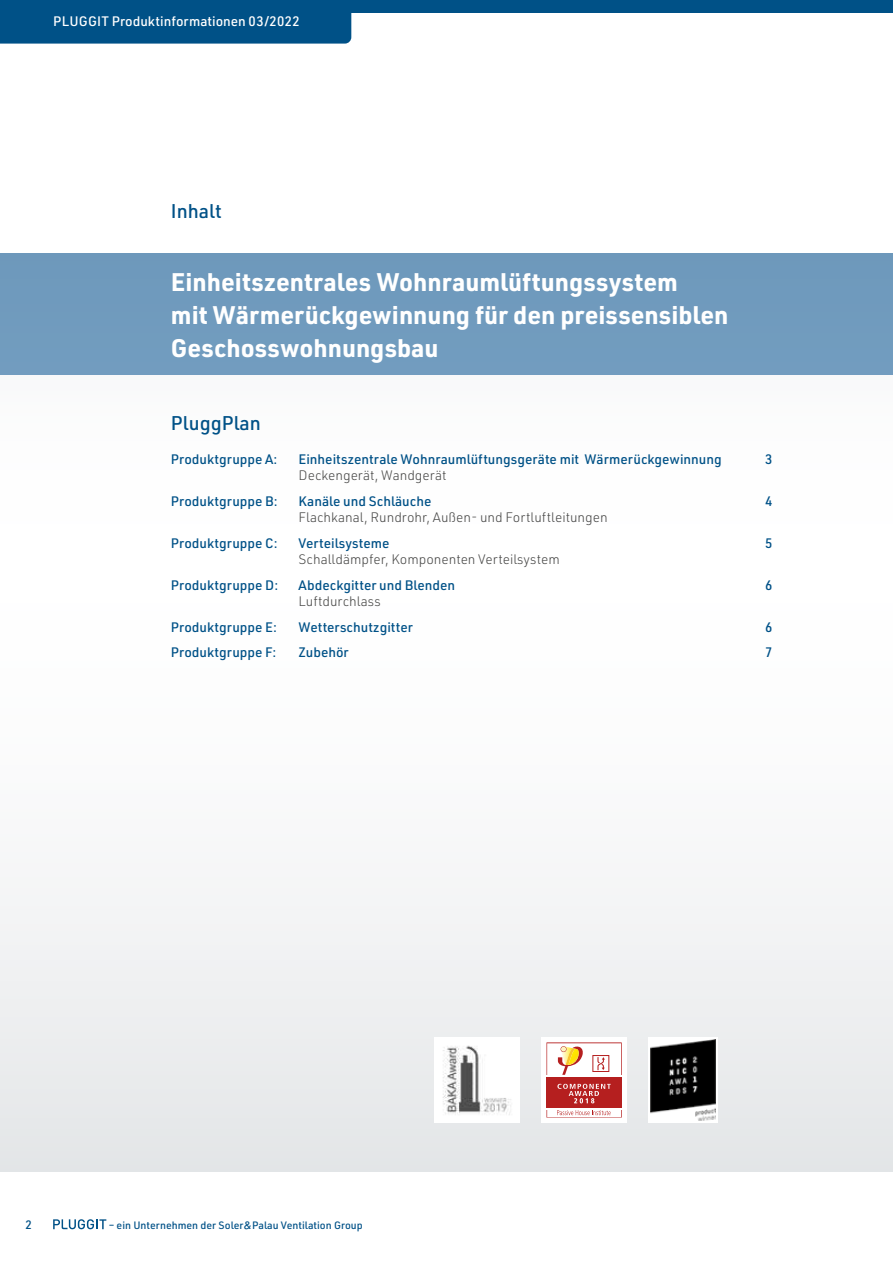
<style>
.page{position:relative;width:893px;height:1263px;background:#fff}
.page>*{position:absolute;margin:0;border:0;box-sizing:border-box;transform-origin:0 0}
.t1{font:700 24.9px/33px "URWDIN";color:#fff}
.t2{font:500 19.5px "URWDIN";color:#005187}
.t3{font:500 13.5px "URWDIN";color:#005187}
.t4{font:300 13.5px "URWDIN";color:#4a4a49}
.t5{font:500 13.5px "URWDIN";letter-spacing:.005em;color:#fff}
.t6{font:500 12px "URWDIN";color:#005187}
.t7{font:500 10.5px "URWDIN";color:#005187}
</style>
<div class="page">
<div style="left:0;top:0;width:893px;height:13px;background:#005187"></div>
<div style="left:0;top:13px;width:351px;height:31px;background:#005187"></div>
<svg style="left:53px;top:1219px;width:53px;height:10px"></svg>
<svg style="left:0;top:895px;width:893px;height:277px"></svg>
<div style="left:0;top:254px;width:893px;height:121px;background:#709bbd"></div>
<svg style="left:648px;top:1037px;width:70px;height:85px"></svg>
<img style="left:651px;top:1040px;width:64px;height:80px">
<div style="left:541px;top:1037px;width:86px;height:85px;background:#fff"></div>
<svg style="left:546px;top:1042px;width:76px;height:75px"></svg>
<img style="left:435px;top:1037px;width:85px;height:85px">
<p class="t5" style="left:53px;top:12px;width:248px">PLUGGIT Produktinformationen 03/2022</p>
<h2 class="t2" style="left:171px;top:198px;width:52px">Inhalt</h2>
<h1 class="t1" style="left:171px;top:265px;width:559px">Einheitszentrales Wohnraumlüftungssystem<br>mit Wärmerückgewinnung für den preissensiblen<br>Geschosswohnungsbau</h1>
<h2 class="t2" style="left:171px;top:409px;width:92px">PluggPlan</h2>
<p class="t3" style="left:171px;top:450px;width:108px">Produktgruppe A:</p>
<p class="t3" style="left:298px;top:450px;width:425px">Einheitszentrale Wohnraumlüftungsgeräte mit Wärmerückgewinnung</p>
<p class="t3" style="left:765px;top:450px;width:9px">3</p>
<p class="t4" style="left:298px;top:466px;width:149px">Deckengerät, Wandgerät</p>
<p class="t3" style="left:171px;top:492px;width:108px">Produktgruppe B:</p>
<p class="t3" style="left:298px;top:492px;width:134px">Kanäle und Schläuche</p>
<p class="t3" style="left:765px;top:492px;width:9px">4</p>
<p class="t4" style="left:298px;top:508px;width:311px">Flachkanal, Rundrohr, Außen- und Fortluftleitungen</p>
<p class="t3" style="left:171px;top:534px;width:108px">Produktgruppe C:</p>
<p class="t3" style="left:298px;top:534px;width:92px">Verteilsysteme</p>
<p class="t3" style="left:765px;top:534px;width:9px">5</p>
<p class="t4" style="left:298px;top:550px;width:263px">Schalldämpfer, Komponenten Verteilsystem</p>
<p class="t3" style="left:171px;top:576px;width:109px">Produktgruppe D:</p>
<p class="t3" style="left:298px;top:576px;width:158px">Abdeckgitter und Blenden</p>
<p class="t3" style="left:765px;top:576px;width:9px">6</p>
<p class="t4" style="left:298px;top:592px;width:84px">Luftdurchlass</p>
<p class="t3" style="left:171px;top:618px;width:107px">Produktgruppe E:</p>
<p class="t3" style="left:298px;top:618px;width:116px">Wetterschutzgitter</p>
<p class="t3" style="left:765px;top:618px;width:9px">6</p>
<p class="t3" style="left:171px;top:643px;width:107px">Produktgruppe F:</p>
<p class="t3" style="left:298px;top:643px;width:52px">Zubehör</p>
<p class="t3" style="left:765px;top:643px;width:9px">7</p>
<p class="t6" style="left:26px;top:1217px;width:8px">2</p>
<p class="t7" style="left:109px;top:1218px;width:256px">– ein Unternehmen der Soler&amp;Palau Ventilation Group</p>
</div>
